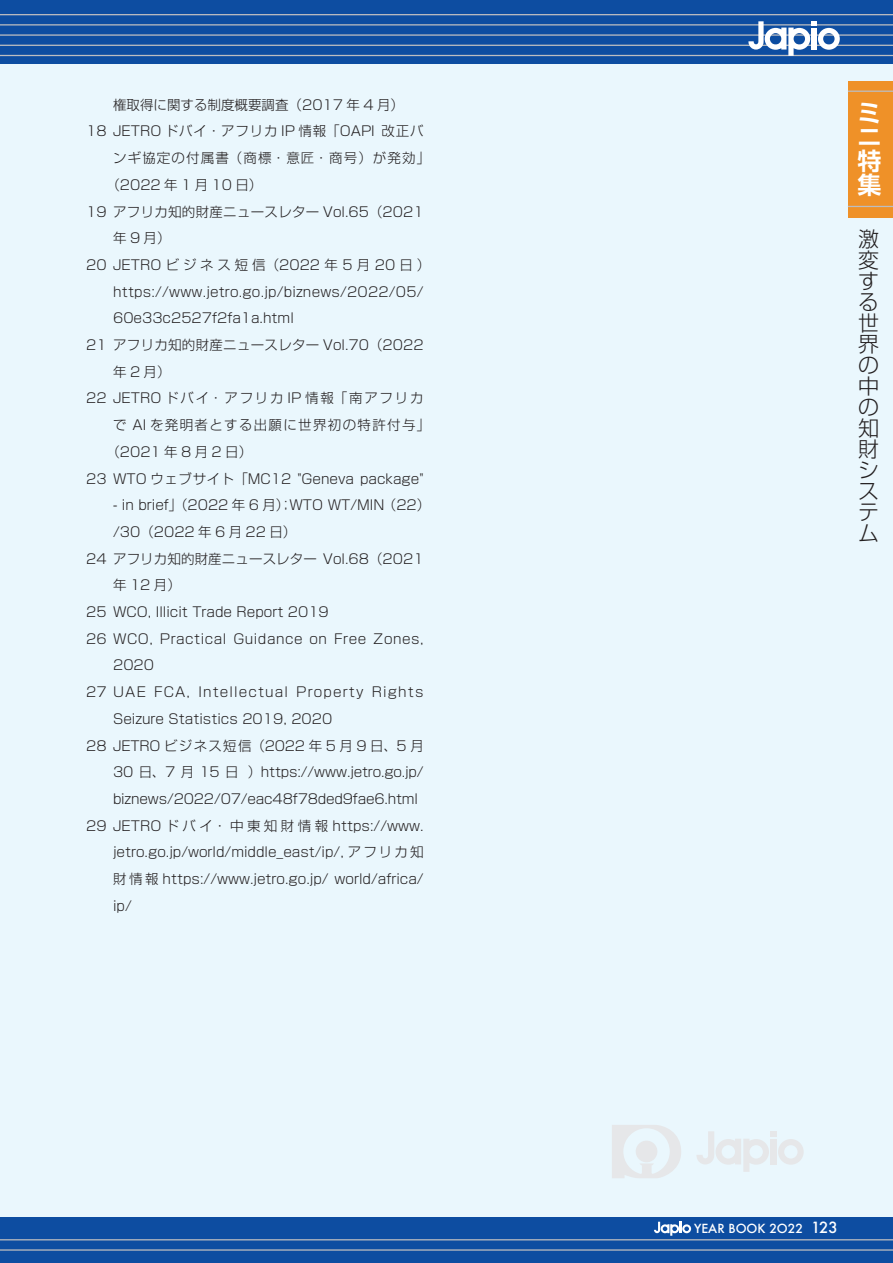
<style>
.page{position:relative;width:893px;height:1263px;background:#eaf7fd}
.page>*{position:absolute;margin:0;border:0;box-sizing:border-box;transform-origin:0 0}
.t1{font:700 24px/24px "Shin Go Pr 5 De";color:#fff;text-align:justify}
.t2{font:300 21px/21px "Shin Go Pro";color:#231f20;text-align:justify}
.参考文献{font:300 13.5px/26.7px "Shin Go Pro";color:#231f20}
.参考文献-2{font:300 13.5px/26.7px "Shin Go Pro";letter-spacing:.085em;color:#231f20}
.参考文献-3{font:300 13.5px/26.7px "Shin Go Pro";letter-spacing:.02em;color:#231f20}
.参考文献-4{font:300 13.5px/26.7px "Shin Go Pro";letter-spacing:.04em;color:#231f20}
.参考文献-5{font:300 13.5px "Shin Go Pro";letter-spacing:.13em;color:#231f20}
.参考文献-6{font:300 13.5px "Shin Go Pro";letter-spacing:.1em;color:#231f20}
.t3{font:500 12.15px "Futura";color:#fff}
.s1{font-size:15px}
</style>
<div class="page">
<div style="left:0;top:0;width:893px;height:64px;background:#0d4da1"></div>
<div style="left:0;top:1217px;width:893px;height:46px;background:#0d4da1"></div>
<hr style="left:0;top:14px;width:893px;height:1px;background:#bcbdc0">
<hr style="left:0;top:24px;width:893px;height:2px;background:#bcbdc0">
<hr style="left:0;top:34px;width:893px;height:2px;background:#bcbdc0">
<hr style="left:0;top:45px;width:893px;height:1px;background:#bcbdc0">
<hr style="left:0;top:55px;width:893px;height:1px;background:#bcbdc0">
<hr style="left:0;top:1239px;width:893px;height:1px;background:#bcbdc0">
<hr style="left:0;top:1249px;width:893px;height:2px;background:#bcbdc0">
<svg style="left:748px;top:21px;width:92px;height:35px"></svg>
<div style="left:848px;top:81px;width:45px;height:136px;background:#ef9128"></div>
<hr style="left:848px;top:91px;width:45px;height:1px;background:#bcbdc0">
<hr style="left:848px;top:206px;width:45px;height:1px;background:#bcbdc0">
<svg style="left:654px;top:1222px;width:37px;height:14px"></svg>
<svg style="left:696px;top:1131px;width:108px;height:41px"></svg>
<svg style="left:612px;top:1125px;width:69px;height:53px"></svg>
<p class="参考文献" style="left:113px;top:90px;width:292px">権取得に関する制度概要調査（2017 年 4 月）</p>
<p class="参考文献" style="left:86px;top:116px;width:339px">18 JETRO ドバイ・アフリカ IP 情報「OAPI 改正バ</p>
<p class="参考文献-2" style="left:113px;top:143px;width:319px">ンギ協定の付属書（商標・意匠・商号）が発効」</p>
<p class="参考文献" style="left:106px;top:170px;width:158px">（2022 年 1 月 10 日）</p>
<p class="参考文献-3" style="left:113px;top:196px;width:312px;text-indent:-27px">19 アフリカ知的財産ニュースレター Vol.65（2021年9月）</p>
<p class="参考文献" style="left:113px;top:250px;width:319px;text-indent:-27px">20 JETROビジネス短信（2022年5月20日）https://www.jetro.go.jp/biznews/2022/05/<br>60e33c2527f2fa1a.html</p>
<p class="参考文献-3" style="left:113px;top:330px;width:312px;text-indent:-27px">21 アフリカ知的財産ニュースレター Vol.70（2022年2月）</p>
<p class="参考文献-5" style="left:86px;top:387px;width:339px">22 JETRO ドバイ・アフリカ IP 情報「南アフリカ</p>
<p class="参考文献-6" style="left:113px;top:414px;width:319px">で AI を発明者とする出願に世界初の特許付与」</p>
<p class="参考文献" style="left:106px;top:437px;width:147px">（2021 年 8 月 2 日）</p>
<p class="参考文献" style="left:86px;top:463px;width:339px">23 WTO ウェブサイト「MC12 "Geneva package"</p>
<p class="参考文献" style="left:113px;top:490px;width:319px">- in brief」（2022 年 6 月）；WTO WT/MIN（22）/30（2022 年 6 月 22 日）</p>
<p class="参考文献" style="left:113px;top:543px;width:312px;text-indent:-27px">24 アフリカ知的財産ニュースレター Vol.68（2021年 12 月）</p>
<p class="参考文献" style="left:86px;top:597px;width:244px">25 WCO, Illicit Trade Report 2019</p>
<p class="参考文献-4" style="left:113px;top:624px;width:312px;text-indent:-27px">26 WCO, Practical Guidance on Free Zones,<br>2020</p>
<p class="参考文献-2" style="left:113px;top:677px;width:312px;text-indent:-27px">27 UAE FCA, Intellectual Property Rights<br>Seizure Statistics 2019, 2020</p>
<p class="参考文献" style="left:113px;top:730px;width:312px;text-align:justify;text-indent:-27px">28 JETRO ビジネス短信（2022 年 5 月 9 日、5 月30 日、7 月 15 日 ）https://www.jetro.go.jp/ biznews/2022/07/eac48f78ded9fae6.html</p>
<p class="参考文献" style="left:113px;top:810px;width:312px;text-align:justify;text-indent:-27px">29 JETRO ドバイ・中東知財情報 https://www. jetro.go.jp/world/middle_east/ip/, アフリカ知財情報 https://www.jetro.go.jp/ world/africa/ ip/</p>
<h1 class="t1" style="left:857px;top:99px;width:25px">ミニ特集</h1>
<h2 class="t2" style="left:858px;top:226px;width:22px">激変する世界の中の知財システム</h2>
<p class="t3" style="left:694px;top:1220px;width:145px">YEAR BOOK 2O22 <span class="s1">123</span></p>
</div>
